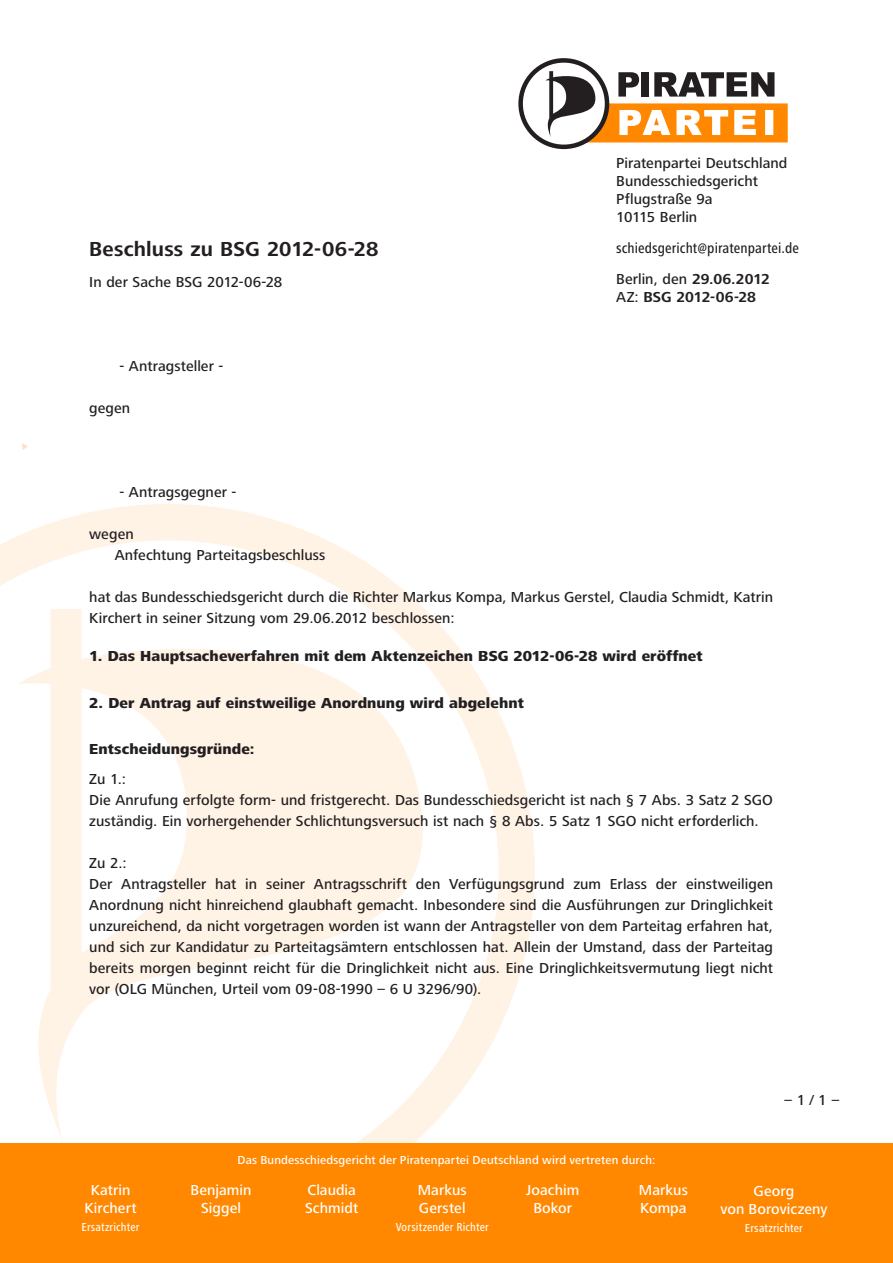
<style>
.page{position:relative;width:893px;height:1263px;background:#fff}
.page>*{position:absolute;margin:0;border:0;box-sizing:border-box;transform-origin:0 0}
.t1{font:700 21px "Frutiger Next LT";letter-spacing:.005em;color:#231f20}
.t2{font:500 15px/21px "Frutiger Next LT";letter-spacing:.005em;color:#231f20}
.t3{font:800 15px "Frutiger Next LT";letter-spacing:.005em;color:#231f20}
.t4{font:500 15px/18px "Frutiger Next LT";letter-spacing:.005em;color:#fff;text-align:center}
.t5{font:500 condensed 15px/30.8px "Frutiger Next LT";letter-spacing:.005em;color:#231f20}
.t6{font:700 15px "Frutiger Next LT";letter-spacing:-.005em;color:#231f20}
.t7{font:500 12px "Frutiger Next LT";letter-spacing:.015em;color:#fff}
.t8{font:500 condensed 12px "Frutiger Next LT";letter-spacing:.01em;color:#fff}
.s1{font-stretch:normal}
.s2{font-weight:700;font-stretch:normal}
.s3{font-weight:500}
</style>
<div class="page">
<svg style="left:0;top:504px;width:535px;height:640px"></svg>
<div style="left:0;top:1144px;width:893px;height:119px;background:#f80"></div>
<svg style="left:518px;top:58px;width:270px;height:91px"></svg>
<svg style="left:22px;top:443px;width:6px;height:7px"></svg>
<h1 class="t1" style="left:89px;top:237px;width:291px">Beschluss zu BSG 2012-06-28</h1>
<p class="t2" style="left:89px;top:272px;width:195px">In der Sache BSG 2012-06-28</p>
<p class="t2" style="left:119px;top:356px;width:106px">- Antragsteller -</p>
<p class="t2" style="left:89px;top:398px;width:43px">gegen</p>
<p class="t2" style="left:616px;top:154px;width:173px;line-height:18px">Piratenpartei Deutschland<br>Bundesschiedsgericht<br>Pflugstraße 9a<br>10115 Berlin</p>
<p class="t5" style="left:616px;top:232px;width:184px">schiedsgericht@piratenpartei.de<br><span class="s1">Berlin, den</span> <span class="s2">29.06.2012</span></p>
<p class="t6" style="left:616px;top:288px;width:141px"><span class="s3">AZ:</span> BSG 2012-06-28</p>
<p class="t2" style="left:119px;top:482px;width:119px">- Antragsgegner -</p>
<p class="t2" style="left:115px;top:524px;width:212px;text-indent:-26px">wegen<br>Anfechtung Parteitagsbeschluss</p>
<p class="t2" style="left:89px;top:587px;width:685px">hat das Bundesschiedsgericht durch die Richter Markus Kompa, Markus Gerstel, Claudia Schmidt, Katrin<br>Kirchert in seiner Sitzung vom 29.06.2012 beschlossen:</p>
<p class="t3" style="left:89px;top:648px;width:615px">1. Das Hauptsacheverfahren mit dem Aktenzeichen BSG 2012-06-28 wird eröffnet</p>
<p class="t3" style="left:89px;top:694px;width:436px">2. Der Antrag auf einstweilige Anordnung wird abgelehnt</p>
<p class="t3" style="left:89px;top:741px;width:167px">Entscheidungsgründe:</p>
<p class="t2" style="left:89px;top:768px;width:685px">Zu 1.:<br>Die Anrufung erfolgte form- und fristgerecht. Das Bundesschiedsgericht ist nach § 7 Abs. 3 Satz 2 SGO zuständig. Ein vorhergehender Schlichtungsversuch ist nach § 8 Abs. 5 Satz 1 SGO nicht erforderlich.</p>
<p class="t2" style="left:89px;top:852px;width:685px">Zu 2.:<br>Der Antragsteller hat in seiner Antragsschrift den Verfügungsgrund zum Erlass der einstweiligen Anordnung nicht hinreichend glaubhaft gemacht. Inbesondere sind die Ausführungen zur Dringlichkeit unzureichend, da nicht vorgetragen worden ist wann der Antragsteller von dem Parteitag erfahren hat, und sich zur Kandidatur zu Parteitagsämtern entschlossen hat. Allein der Umstand, dass der Parteitag bereits morgen beginnt reicht für die Dringlichkeit nicht aus. Eine Dringlichkeitsvermutung liegt nicht vor (OLG München, Urteil vom 09-08-1990 – 6 U 3296/90).</p>
<p class="t7" style="left:238px;top:1153px;width:419px">Das Bundesschiedsgericht der Piratenpartei Deutschland wird vertreten durch:</p>
<p class="t2" style="left:784px;top:1089px;width:56px">–1 / 1–</p>
<p class="t4" style="left:84px;top:1181px;width:54px">Katrin<br>Kirchert</p>
<p class="t8" style="left:82px;top:1220px;width:60px">Ersatzrichter</p>
<p class="t4" style="left:191px;top:1181px;width:62px">Benjamin<br>Siggel</p>
<p class="t4" style="left:305px;top:1181px;width:55px;text-align:left">Claudia<br>Schmidt</p>
<p class="t4" style="left:720px;top:1182px;width:108px">Georg<br>von Boroviczeny</p>
<p class="t8" style="left:745px;top:1221px;width:60px">Ersatzrichter</p>
<p class="t4" style="left:418px;top:1181px;width:51px;text-align:left">Markus<br>Gerstel</p>
<p class="t8" style="left:396px;top:1220px;width:95px">Vorsitzender Richter</p>
<p class="t4" style="left:526px;top:1181px;width:55px">Joachim<br>Bokor</p>
<p class="t4" style="left:639px;top:1181px;width:51px;text-align:left">Markus<br>Kompa</p>
</div>
